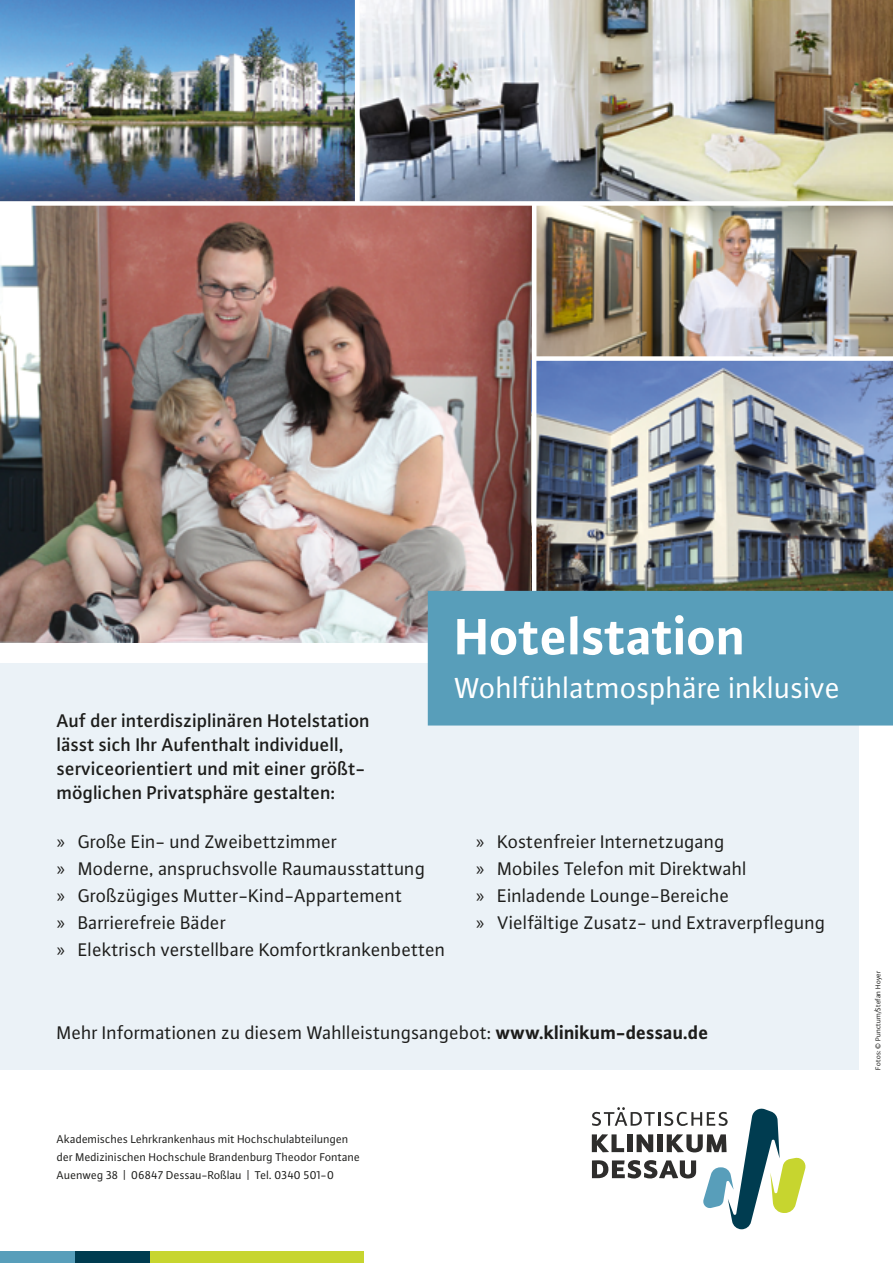
<style>
.page{position:relative;width:893px;height:1263px;background:#fff}
.page>*{position:absolute;margin:0;border:0;box-sizing:border-box;transform-origin:0 0}
.t1{font:700 54.15px "Plus Sans OT";color:#fff}
.t2{font:30.9px "Plus Sans OT";color:#fff}
.t3{font:19.5px/27px "Plus Sans OT";color:#1d1d1b}
.t4{font:500 19.5px/24px "Plus Sans OT";color:#1d1d1b}
.t5{font:12px/18px "Plus Sans OT";color:#1d1d1b}
.t6{font:7.5px "Plus Sans OT";color:#1d1d1b}
.s1{font-family:"Myriad Pro"}
.s2{font-weight:700}
</style>
<div class="page">
<img style="left:0;top:0;width:355px;height:201px">
<div style="left:0;top:663px;width:859px;height:406px;background:#ebf2f7"></div>
<img style="left:536px;top:206px;width:357px;height:150px">
<img style="left:0;top:206px;width:532px;height:436px">
<img style="left:536px;top:361px;width:357px;height:230px">
<img style="left:359px;top:0;width:534px;height:201px">
<svg style="left:591px;top:1107px;width:215px;height:123px"></svg>
<div style="left:428px;top:591px;width:465px;height:134px;background:#589eba"></div>
<div style="left:0;top:1251px;width:350px;height:12px;background:#589eba"></div>
<div style="left:75px;top:1251px;width:75px;height:12px;background:#003c50"></div>
<div style="left:150px;top:1251px;width:213px;height:12px;background:#c7d52f"></div>
<p class="t4" style="left:57px;top:708px;width:315px">Auf der interdisziplinären Hotelstation lässt sich Ihr Aufenthalt individuell, service orientiert und mit einer größt&shy;möglichen Privatsphäre gestalten:</p>
<h1 class="t1" style="left:455px;top:602px;width:292px">Hotelstation</h1>
<h2 class="t2" style="left:455px;top:670px;width:387px">Wohlfühlatmosphäre inklusive</h2>
<p class="t3" style="left:57px;top:828px;width:390px"><span class="s1">»</span> Große Ein- und Zweibettzimmer<br><span class="s1">»</span> Moderne, anspruchsvolle Raumausstattung<br><span class="s1">»</span> Großzügiges Mutter-Kind-Appartement<br><span class="s1">»</span> Barrierefreie Bäder<br><span class="s1">»</span> Elektrisch verstellbare Komfortkrankenbetten</p>
<p class="t3" style="left:476px;top:828px;width:351px"><span class="s1">»</span> Kostenfreier Internetzugang<br><span class="s1">»</span> Mobiles Telefon mit Direktwahl<br><span class="s1">»</span> Einladende Lounge-Bereiche<br><span class="s1">»</span> Vielfältige Zusatz- und Extraverpflegung</p>
<p class="t3" style="left:57px;top:1018px;width:653px">Mehr Informationen zu diesem Wahlleistungsangebot: <span class="s2">www.klinikum-dessau.de</span></p>
<p class="t5" style="left:57px;top:1130px;width:305px">Akademisches Lehrkrankenhaus mit Hochschulabteilungen der Medizinischen Hochschule Brandenburg Theodor Fontane<br>Auenweg 38 | 06847 Dessau-Roßlau | Tel. 0340 501-0</p>
<p class="t6" style="left:874px;top:1069px;width:100px;rotate:-90deg">Fotos: © Punctum/Stefan Hoyer</p>
</div>
